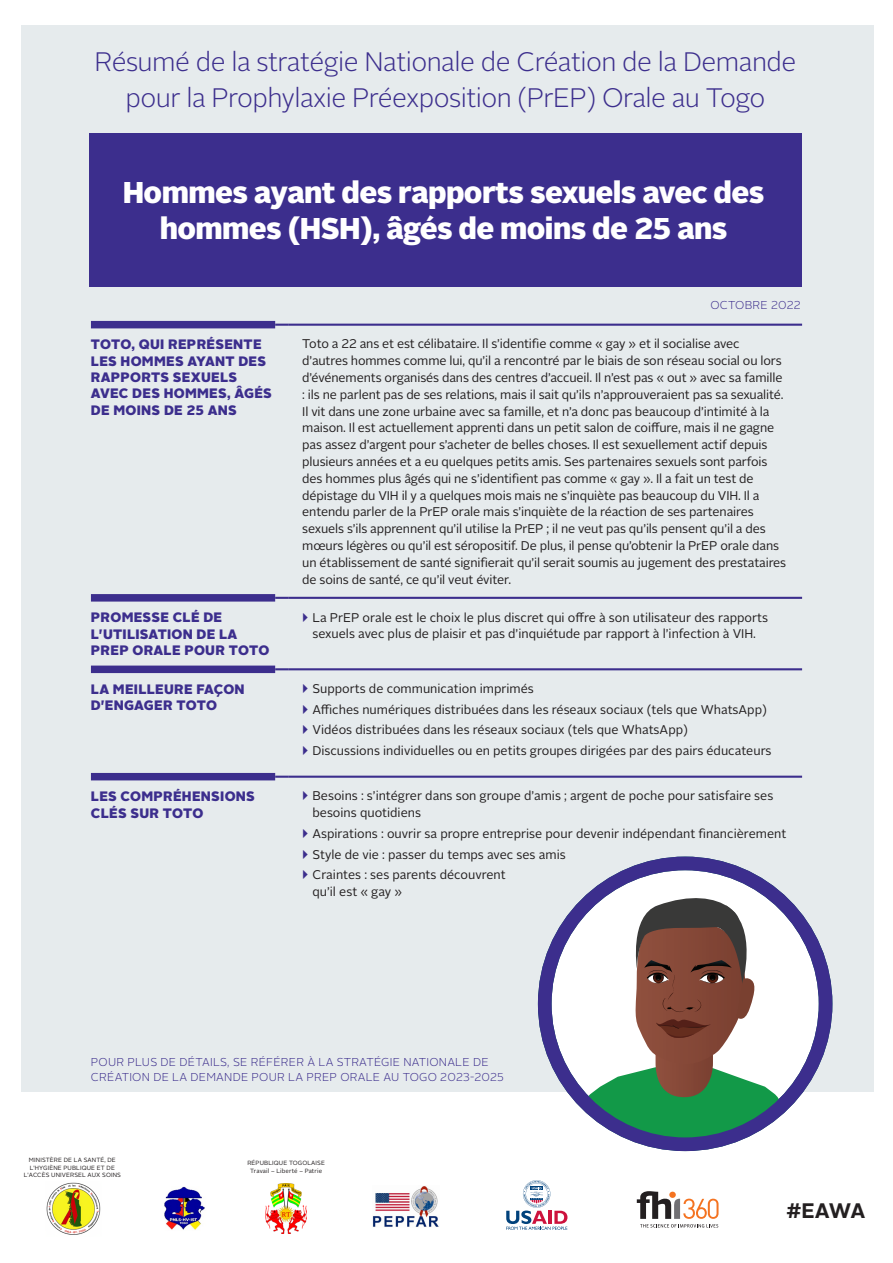
<style>
.page{position:relative;width:893px;height:1263px;background:#fff}
.page>*{position:absolute;margin:0;border:0;box-sizing:border-box;transform-origin:0 0}
.Annex_title{font:900 30px/36px "Alright Sans";letter-spacing:-.02em;color:#fff;text-align:center}
.Annex_title-2{font:300 26.7px/35.7px "Alright Sans";letter-spacing:-.02em;color:#3c2e8d;text-align:center}
.t1{font:700 21px "Alright Sans";color:#231f20}
.body{font:900 13.65px/16.4px "Alright Sans";letter-spacing:.02em;color:#3c2e8d}
.Table_text{font:12.6px/16.8px "Alright Sans";letter-spacing:-.01em;color:#231f20}
.body-2{font:300 11.4px/15.3px "Alright Sans";letter-spacing:.02em;color:#3c2e8d}
.t2{font:6.15px/7.4px "Alright Sans";letter-spacing:.02em;color:#231f20;text-align:center}
</style>
<div class="page">
<img style="left:266px;top:1183px;width:41px;height:50px">
<svg style="left:506px;top:1180px;width:61px;height:50px"></svg>
<img style="left:372px;top:1186px;width:67px;height:41px">
<svg style="left:637px;top:1191px;width:81px;height:36px"></svg>
<img style="left:46px;top:1182px;width:55px;height:53px">
<img style="left:164px;top:1186px;width:41px;height:44px">
<div style="left:21px;top:25px;width:852px;height:1066px;background:#e6ebed"></div>
<div style="left:91px;top:321px;width:184px;height:7px;background:#3c2e8d"></div>
<div style="left:91px;top:594px;width:184px;height:8px;background:#3c2e8d"></div>
<div style="left:91px;top:665px;width:184px;height:8px;background:#3c2e8d"></div>
<div style="left:91px;top:773px;width:184px;height:7px;background:#3c2e8d"></div>
<svg style="left:275px;top:324px;width:13px;height:2px"></svg>
<hr style="left:288px;top:324px;width:514px;height:2px;background:#3c2e8d">
<svg style="left:275px;top:597px;width:13px;height:2px"></svg>
<hr style="left:288px;top:597px;width:514px;height:2px;background:#3c2e8d">
<svg style="left:275px;top:668px;width:13px;height:2px"></svg>
<hr style="left:288px;top:668px;width:514px;height:2px;background:#3c2e8d">
<svg style="left:275px;top:776px;width:13px;height:2px"></svg>
<hr style="left:288px;top:776px;width:514px;height:2px;background:#3c2e8d">
<div style="left:89px;top:133px;width:713px;height:154px;background:#3c2e8d"></div>
<svg style="left:545px;top:863px;width:281px;height:281px;background:#d6d4e7"></svg>
<svg style="left:584px;top:893px;width:197px;height:248px;background:#9b9f92"></svg>
<div style="left:538px;top:856px;width:294px;height:295px;border:14px solid #3c2e8d;border-radius:50%"></div>
<p class="Annex_title-2" style="left:95px;top:45px;width:703px">Résumé de la stratégie Nationale de Création de la Demande pour la Prophylaxie Préexposition (PrEP) Orale au Togo</p>
<p class="Annex_title" style="left:123px;top:174px;width:643px">Hommes ayant des rapports sexuels avec des hommes (HSH), âgés de moins de 25 ans</p>
<p class="body-2" style="left:710px;top:297px;width:92px">OCTOBRE 2022</p>
<p class="body" style="left:91px;top:336px;width:182px">TOTO, QUI REPRÉSENTE<br>LES HOMMES AYANT DES<br>RAPPORTS SEXUELS<br>AVEC DES HOMMES, ÂGÉS<br>DE MOINS DE 25 ANS</p>
<p class="Table_text" style="left:302px;top:336px;width:485px">Toto a 22 ans et est célibataire. Il s’identifie comme « gay » et il socialise avec d’autres hommes comme lui, qu’il a rencontré par le biais de son réseau social ou lors d’événements organisés dans des centres d’accueil. Il n’est pas « out » avec sa famille : ils ne parlent pas de ses relations, mais il sait qu’ils n’approuveraient pas sa sexualité.<br>Il vit dans une zone urbaine avec sa famille, et n’a donc pas beaucoup d’intimité à la maison. Il est actuellement apprenti dans un petit salon de coiffure, mais il ne gagne pas assez d’argent pour s’acheter de belles choses. Il est sexuellement actif depuis plusieurs années et a eu quelques petits amis. Ses partenaires sexuels sont parfois des hommes plus âgés qui ne s’identifient pas comme « gay ». Il a fait un test de dépistage du VIH il y a quelques mois mais ne s’inquiète pas beaucoup du VIH. Il a entendu parler de la PrEP orale mais s’inquiète de la réaction de ses partenaires sexuels s’ils apprennent qu’il utilise la PrEP ; il ne veut pas qu’ils pensent qu’il a des mœurs légères ou qu’il est séropositif. De plus, il pense qu’obtenir la PrEP orale dans un établissement de santé signifierait qu’il serait soumis au jugement des prestataires de soins de santé, ce qu’il veut éviter.</p>
<p class="body" style="left:91px;top:609px;width:180px">PROMESSE CLÉ DE<br>L'UTILISATION DE LA<br>PREP ORALE POUR TOTO</p>
<p class="Table_text" style="left:312px;top:609px;width:457px">La PrEP orale est le choix le plus discret qui offre à son utilisateur des rapports sexuels avec plus de plaisir et pas d’inquiétude par rapport à l’infection à VIH.</p>
<p class="body" style="left:91px;top:681px;width:155px">LA MEILLEURE FAÇON<br>D'ENGAGER TOTO</p>
<p class="Table_text" style="left:312px;top:680px;width:223px">Supports de communication imprimés</p>
<p class="Table_text" style="left:312px;top:701px;width:456px">Affiches numériques distribuées dans les réseaux sociaux (tels que WhatsApp)</p>
<p class="Table_text" style="left:312px;top:722px;width:377px">Vidéos distribuées dans les réseaux sociaux (tels que WhatsApp)</p>
<p class="Table_text" style="left:312px;top:742px;width:460px">Discussions individuelles ou en petits groupes dirigées par des pairs éducateurs</p>
<p class="body" style="left:91px;top:788px;width:166px">LES COMPRÉHENSIONS<br>CLÉS SUR TOTO</p>
<p class="Table_text" style="left:312px;top:788px;width:462px">Besoins : s’intégrer dans son groupe d’amis ; argent de poche pour satisfaire ses besoins quotidiens</p>
<p class="Table_text" style="left:312px;top:825px;width:475px">Aspirations : ouvrir sa propre entreprise pour devenir indépendant financièrement</p>
<p class="Table_text" style="left:312px;top:846px;width:255px">Style de vie : passer du temps avec ses amis</p>
<p class="Table_text" style="left:312px;top:867px;width:195px">Craintes : ses parents découvrent qu’il est « gay »</p>
<p class="body-2" style="left:91px;top:1054px;width:414px">POUR PLUS DE DÉTAILS, SE RÉFÉRER À LA STRATÉGIE NATIONALE DE<br>CRÉATION DE LA DEMANDE POUR LA PREP ORALE AU TOGO 2023-2025</p>
<p class="t2" style="left:24px;top:1157px;width:99px">MINISTÈRE DE LA SANTÉ, DE<br>L'HYGIÈNE PUBLIQUE ET DE<br>L'ACCÈS UNIVERSEL AUX SOINS</p>
<p class="t2" style="left:247px;top:1159px;width:79px">RÉPUBLIQUE TOGOLAISE<br>Travail – Liberté – Patrie</p>
<h3 class="t1" style="left:787px;top:1195px;width:80px">#EAWA</h3>
</div>
